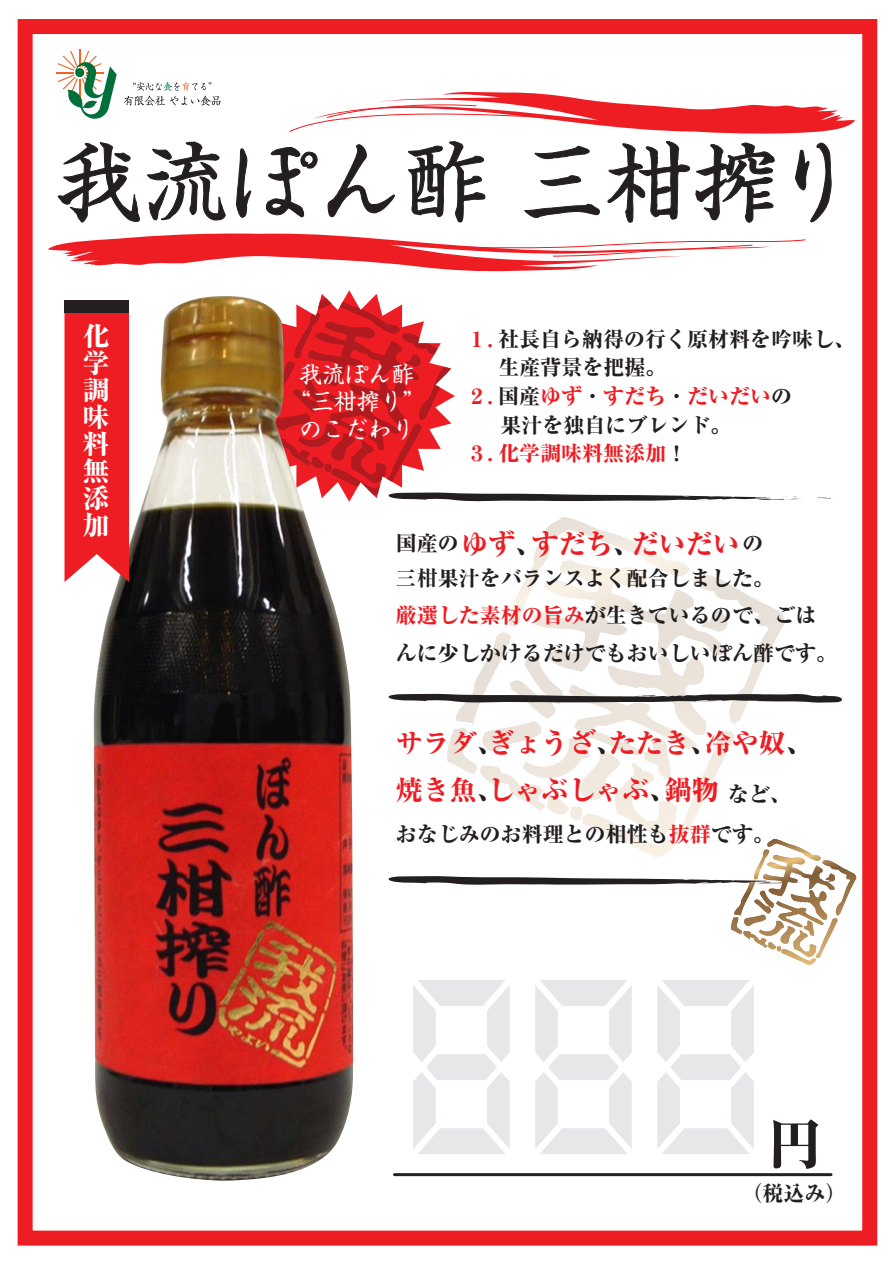
<style>
.page{position:relative;width:893px;height:1263px;background:#fff}
.page>*{position:absolute;margin:0;border:0;box-sizing:border-box;transform-origin:0 0}
.t1{font:86.85px "Shinsei Kai Pro CBSK1";color:#231f20}
.t2{font:800 54px "Ryumin Pro";color:#231f20}
.t3{font:800 27px/47.2px "Ryumin Pro";color:#ee1d23}
.t4{font:800 27px/27px "Ryumin Pro";color:#fff;text-align:justify}
.t5{font:22.95px/27.5px "Shinsei Kai Pro CBSK1";color:#fff;text-align:center}
.t6{font:800 21px/37.5px "Ryumin Pro";color:#231f20}
.t7{font:800 21px "Ryumin Pro";color:#ee1d23}
.s1{color:#ee1d23}
.s2{color:#231f20}
.s3{font-size:21px;color:#231f20}
</style>
<div class="page">
<div style="left:18px;top:19px;width:859px;height:1226px;border:15px solid #ee1d23"></div>
<svg style="left:56px;top:49px;width:61px;height:70px"></svg>
<svg style="left:124px;top:82px;width:97px;height:24px"></svg>
<svg style="left:48px;top:233px;width:758px;height:39px"></svg>
<img style="left:94px;top:296px;width:259px;height:885px">
<hr style="left:394px;top:1173px;width:437px;height:3px;background:#231f20">
<svg style="left:58px;top:142px;width:82px;height:80px"></svg>
<svg style="left:147px;top:142px;width:79px;height:78px"></svg>
<svg style="left:236px;top:147px;width:81px;height:71px"></svg>
<svg style="left:328px;top:144px;width:67px;height:73px"></svg>
<svg style="left:408px;top:141px;width:77px;height:81px"></svg>
<svg style="left:524px;top:146px;width:76px;height:72px"></svg>
<svg style="left:607px;top:141px;width:168px;height:82px"></svg>
<svg style="left:795px;top:143px;width:36px;height:79px"></svg>
<svg style="left:817px;top:497px;width:15px;height:2px"></svg>
<svg style="left:243px;top:290px;width:558px;height:212px"></svg>
<svg style="left:413px;top:980px;width:97px;height:174px"></svg>
<svg style="left:535px;top:980px;width:97px;height:174px"></svg>
<svg style="left:657px;top:980px;width:97px;height:174px"></svg>
<svg style="left:289px;top:91px;width:566px;height:43px"></svg>
<svg style="left:388px;top:517px;width:469px;height:448px"></svg>
<svg style="left:64px;top:312px;width:65px;height:270px;background:#ed292f"></svg>
<div style="left:64px;top:300px;width:65px;height:12px;background:#231f20"></div>
<h1 class="t1" style="left:55px;top:114px;width:804px">我流ぽん酢 三柑搾り</h1>
<p class="t4" style="left:82px;top:321px;width:28px">化学調味料無添加</p>
<p class="t5" style="left:288px;top:358px;width:140px">我流ぽん酢“三柑搾り”のこだわり</p>
<p class="t6" style="left:467px;top:323px;width:390px;line-height:28.7px"><span class="s1">１.</span> 社長自ら納得の行く原材料を吟味し、　 生産背景を把握。</p>
<p class="t6" style="left:501px;top:380px;width:293px;line-height:28.7px;text-indent:-34px"><span class="s1">２.</span> 国産<span class="s1">ゆず</span>・<span class="s1">すだち</span>・<span class="s1">だいだい</span>の果汁を独自にブレンド。</p>
<p class="t7" style="left:467px;top:437px;width:222px">３. 化学調味料無添加<span class="s2">！</span></p>
<p class="t3" style="left:396px;top:518px;width:369px"><span class="s3">国産の</span>ゆず<span class="s2">、</span>すだち<span class="s2">、</span>だいだい<span class="s3">の</span></p>
<p class="t6" style="left:396px;top:558px;width:442px">三柑果汁をバランスよく配合しました。<br><span class="s1">厳選した素材の旨み</span>が生きているので、ごはんに少しかけるだけでもおいしいぽん酢です。</p>
<p class="t3" style="left:396px;top:717px;width:418px">サラダ<span class="s2">、</span>ぎょうざ<span class="s2">、</span>たたき<span class="s2">、</span>冷や奴<span class="s2">、</span>焼き魚<span class="s2">、</span>しゃぶしゃぶ<span class="s2">、</span>鍋物<sub>など、</sub></p>
<p class="t6" style="left:396px;top:814px;width:379px">おなじみのお料理との相性も<span class="s1">抜群</span>です。</p>
<h2 class="t2" style="left:768px;top:1101px;width:55px">円</h2>
<p class="t6" style="left:741px;top:1173px;width:106px">（税込み）</p>
</div>
